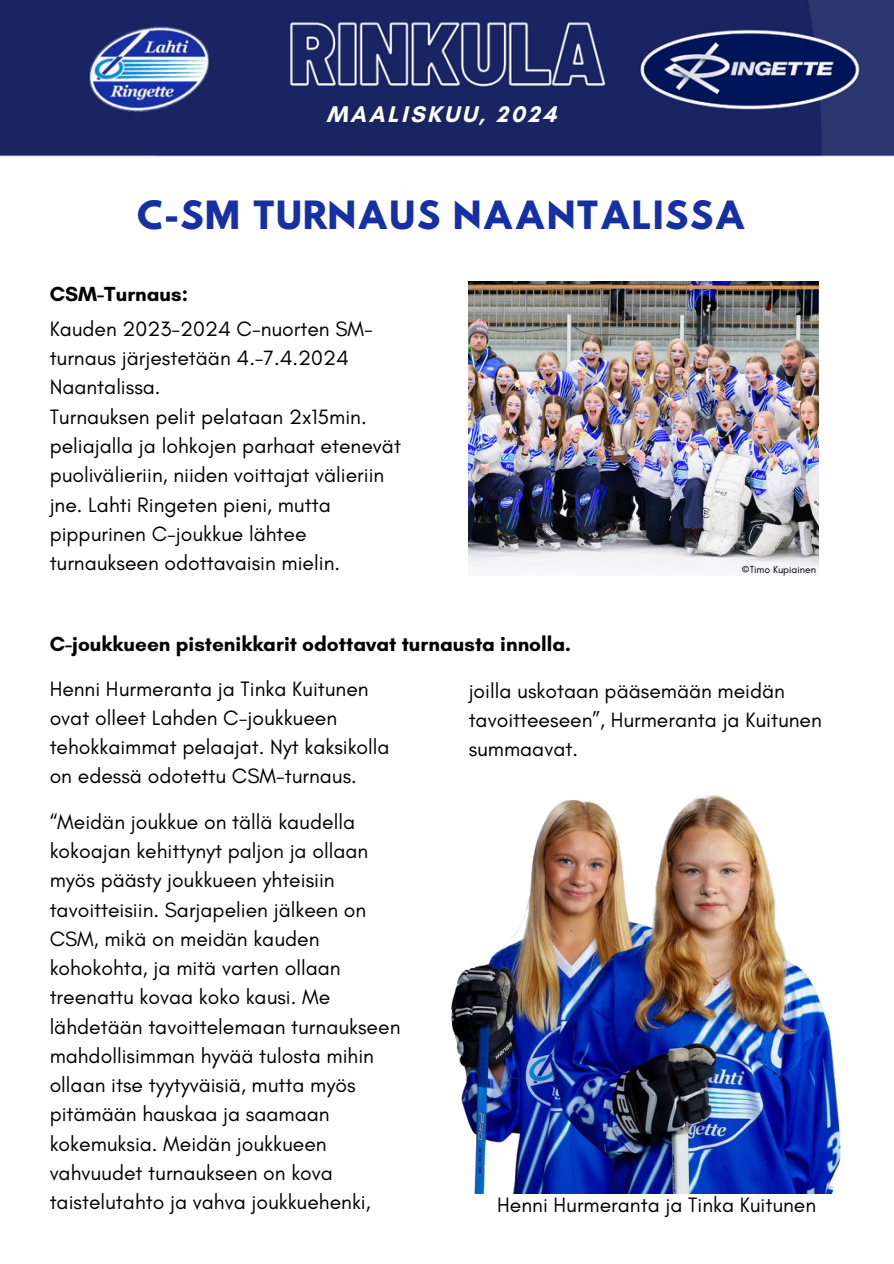
<style>
.page{position:relative;width:894px;height:1264px;background:#fff}
.page>*{position:absolute;margin:0;border:0;box-sizing:border-box;transform-origin:0 0}
.t1{font:34.5px "Hussar Bd";color:#172fa4}
.t2{font:700 23.1px "Glacial Indifference";letter-spacing:.115em;color:#fff}
.t3{font:21.15px/29.2px "Glacial Indifference";color:#000}
.t4{font:700 20.85px "Glacial Indifference";color:#000}
.t5{font:10.35px "Glacial Indifference";color:#000}
</style>
<div class="page">
<img style="left:0;top:0;width:893px;height:157px">
<img style="left:451px;top:824px;width:93px;height:368px">
<img style="left:544px;top:795px;width:297px;height:398px">
<img style="left:468px;top:282px;width:350px;height:290px">
<p class="t2" style="left:326px;top:100px;width:231px">MAALISKUU, 2024</p>
<h1 class="t1" style="left:136px;top:198px;width:611px">C-SM TURNAUS NAANTALISSA</h1>
<p class="t4" style="left:50px;top:281px;width:140px">CSM-Turnaus:</p>
<p class="t3" style="left:50px;top:314px;width:353px">Kauden 2023-2024 C-nuorten SM&shy;turnaus järjestetään 4.-7.4.2024<br>Naantalissa.<br>Turnauksen pelit pelataan 2x15min. peliajalla ja lohkojen parhaat etenevät puolivälieriin, niiden voittajat välieriin jne. Lahti Ringeten pieni, mutta pippurinen C-joukkue lähtee turnaukseen odottavaisin mielin.</p>
<p class="t5" style="left:741px;top:563px;width:76px">©Timo Kupiainen</p>
<p class="t4" style="left:50px;top:631px;width:522px">C-joukkueen pistenikkarit odottavat turnausta innolla.</p>
<p class="t3" style="left:50px;top:673px;width:341px">Henni Hurmeranta ja Tinka Kuitunen ovat olleet Lahden C-joukkueen tehokkaimmat pelaajat. Nyt kaksikolla on edessä odotettu CSM-turnaus.</p>
<p class="t3" style="left:468px;top:675px;width:354px">joilla uskotaan pääsemään meidän tavoitteeseen”, Hurmeranta ja Kuitunen summaavat.</p>
<p class="t3" style="left:50px;top:806px;width:352px">“Meidän joukkue on tällä kaudella kokoajan kehittynyt paljon ja ollaan myös päästy joukkueen yhteisiin tavoitteisiin. Sarjapelien jälkeen on CSM, mikä on meidän kauden kohokohta, ja mitä varten ollaan treenattu kovaa koko kausi. Me lähdetään tavoittelemaan turnaukseen mahdollisimman hyvää tulosta mihin ollaan itse tyytyväisiä, mutta myös pitämään hauskaa ja saamaan kokemuksia. Meidän joukkueen vahvuudet turnaukseen on kova taistelutahto ja vahva joukkuehenki,</p>
<p class="t3" style="left:497px;top:1190px;width:320px">Henni Hurmeranta ja Tinka Kuitunen</p>
</div>
